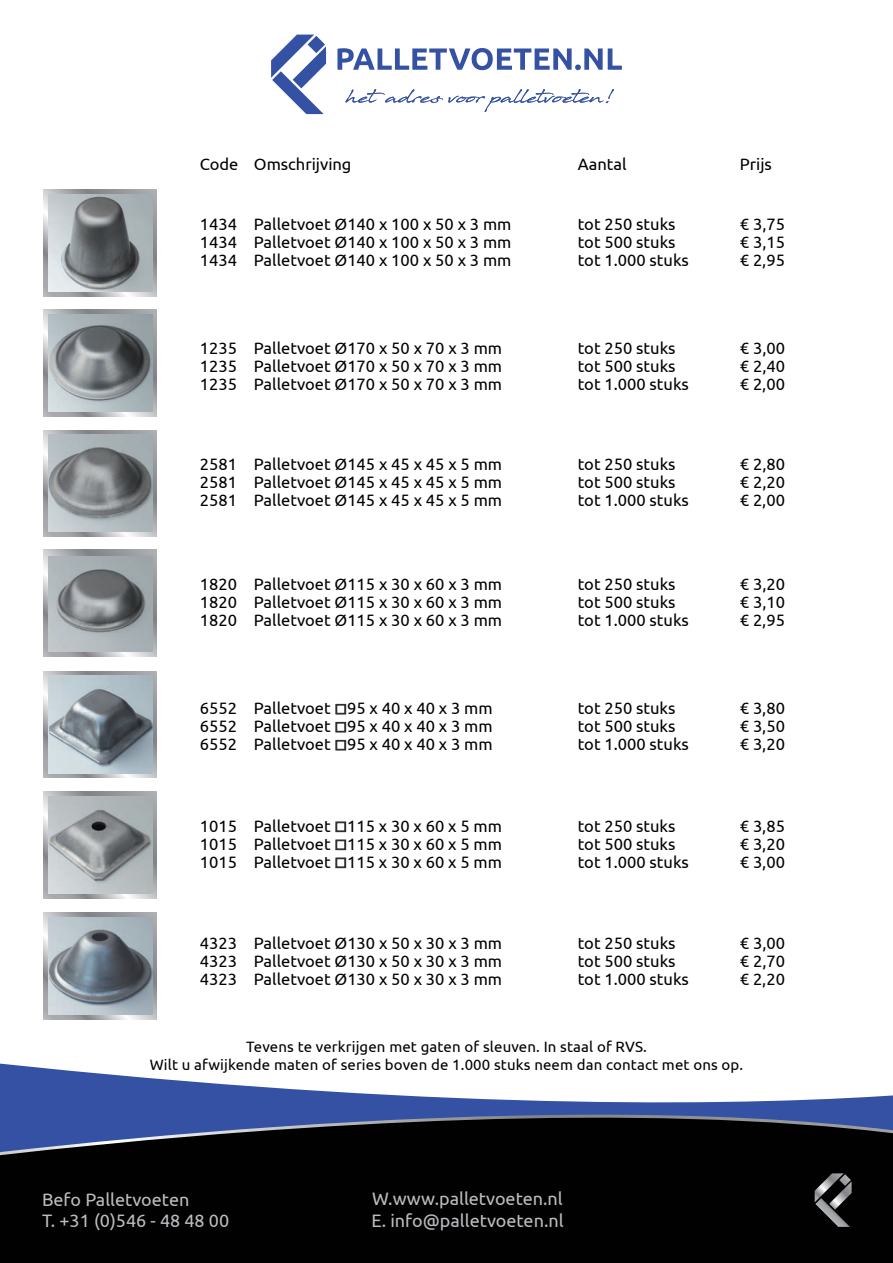
<style>
.page{position:relative;width:893px;height:1263px;background:#fff}
.page>*{position:absolute;margin:0;border:0;box-sizing:border-box;transform-origin:0 0}
.t1{font:18px/21.6px "Ubuntu";color:#bcbdc0}
.t2{font:16.5px "Ubuntu";color:#020102}
.t3{font:15px/18px "Ubuntu";letter-spacing:.01em;color:#020102;text-align:center}
.s1{font-family:"Calibri";font-size:21px}
</style>
<div class="page">
<svg style="left:0;top:1063px;width:893px;height:200px;background:#313544"></svg>
<svg style="left:43px;top:792px;width:114px;height:106px;background:#acaeb1"></svg>
<img style="left:48px;top:797px;width:104px;height:97px">
<svg style="left:43px;top:189px;width:114px;height:107px;background:#acaeb1"></svg>
<img style="left:48px;top:194px;width:104px;height:97px">
<svg style="left:815px;top:1173px;width:37px;height:55px;background:#48484a"></svg>
<svg style="left:335px;top:704px;width:11px;height:11px"></svg>
<svg style="left:335px;top:722px;width:11px;height:11px"></svg>
<svg style="left:335px;top:740px;width:11px;height:11px"></svg>
<svg style="left:335px;top:821px;width:11px;height:11px"></svg>
<svg style="left:335px;top:839px;width:11px;height:11px"></svg>
<svg style="left:335px;top:857px;width:11px;height:11px"></svg>
<svg style="left:43px;top:550px;width:114px;height:107px;background:#aaacaf"></svg>
<img style="left:48px;top:556px;width:104px;height:96px">
<svg style="left:43px;top:671px;width:114px;height:107px;background:#adb0b4"></svg>
<img style="left:48px;top:676px;width:104px;height:97px">
<svg style="left:43px;top:310px;width:114px;height:106px;background:#acaeb1"></svg>
<img style="left:48px;top:314px;width:104px;height:97px">
<svg style="left:43px;top:430px;width:114px;height:107px;background:#acaeb1"></svg>
<img style="left:48px;top:435px;width:104px;height:97px">
<svg style="left:43px;top:912px;width:114px;height:107px;background:#abadb1"></svg>
<img style="left:48px;top:917px;width:104px;height:97px">
<svg style="left:271px;top:35px;width:55px;height:79px"></svg>
<svg style="left:337px;top:48px;width:285px;height:22px"></svg>
<svg style="left:345px;top:89px;width:269px;height:23px"></svg>
<p class="t2" style="left:200px;top:154px;width:153px">Code Omschrijving</p>
<p class="t2" style="left:578px;top:154px;width:50px">Aantal</p>
<p class="t2" style="left:740px;top:154px;width:34px">Prijs</p>
<p class="t2" style="left:200px;top:214px;width:313px">1434 Palletvoet Ø140 x 100 x 50 x 3 mm</p>
<p class="t2" style="left:578px;top:214px;width:99px">tot 250 stuks</p>
<p class="t2" style="left:740px;top:214px;width:47px">€ 3,75</p>
<p class="t2" style="left:200px;top:232px;width:313px">1434 Palletvoet Ø140 x 100 x 50 x 3 mm</p>
<p class="t2" style="left:578px;top:232px;width:99px">tot 500 stuks</p>
<p class="t2" style="left:740px;top:232px;width:47px">€ 3,15</p>
<p class="t2" style="left:200px;top:250px;width:313px">1434 Palletvoet Ø140 x 100 x 50 x 3 mm</p>
<p class="t2" style="left:578px;top:250px;width:113px">tot 1.000 stuks</p>
<p class="t2" style="left:740px;top:250px;width:47px">€ 2,95</p>
<p class="t2" style="left:200px;top:338px;width:304px">1235 Palletvoet Ø170 x 50 x 70 x 3 mm</p>
<p class="t2" style="left:578px;top:338px;width:99px">tot 250 stuks</p>
<p class="t2" style="left:740px;top:338px;width:47px">€ 3,00</p>
<p class="t2" style="left:200px;top:356px;width:304px">1235 Palletvoet Ø170 x 50 x 70 x 3 mm</p>
<p class="t2" style="left:578px;top:356px;width:99px">tot 500 stuks</p>
<p class="t2" style="left:740px;top:356px;width:47px">€ 2,40</p>
<p class="t2" style="left:200px;top:374px;width:304px">1235 Palletvoet Ø170 x 50 x 70 x 3 mm</p>
<p class="t2" style="left:578px;top:374px;width:113px">tot 1.000 stuks</p>
<p class="t2" style="left:740px;top:374px;width:47px">€ 2,00</p>
<p class="t2" style="left:200px;top:454px;width:304px">2581 Palletvoet Ø145 x 45 x 45 x 5 mm</p>
<p class="t2" style="left:578px;top:454px;width:99px">tot 250 stuks</p>
<p class="t2" style="left:740px;top:454px;width:47px">€ 2,80</p>
<p class="t2" style="left:200px;top:472px;width:304px">2581 Palletvoet Ø145 x 45 x 45 x 5 mm</p>
<p class="t2" style="left:578px;top:472px;width:99px">tot 500 stuks</p>
<p class="t2" style="left:740px;top:472px;width:47px">€ 2,20</p>
<p class="t2" style="left:200px;top:490px;width:304px">2581 Palletvoet Ø145 x 45 x 45 x 5 mm</p>
<p class="t2" style="left:578px;top:490px;width:113px">tot 1.000 stuks</p>
<p class="t2" style="left:740px;top:490px;width:47px">€ 2,00</p>
<p class="t2" style="left:200px;top:574px;width:304px">1820 Palletvoet Ø115 x 30 x 60 x 3 mm</p>
<p class="t2" style="left:578px;top:574px;width:99px">tot 250 stuks</p>
<p class="t2" style="left:740px;top:574px;width:47px">€ 3,20</p>
<p class="t2" style="left:200px;top:592px;width:304px">1820 Palletvoet Ø115 x 30 x 60 x 3 mm</p>
<p class="t2" style="left:578px;top:592px;width:99px">tot 500 stuks</p>
<p class="t2" style="left:740px;top:592px;width:47px">€ 3,10</p>
<p class="t2" style="left:200px;top:610px;width:304px">1820 Palletvoet Ø115 x 30 x 60 x 3 mm</p>
<p class="t2" style="left:578px;top:610px;width:113px">tot 1.000 stuks</p>
<p class="t2" style="left:740px;top:610px;width:47px">€ 2,95</p>
<p class="t2" style="left:200px;top:698px;width:294px">6552 Palletvoet <span class="s1">□</span>95 x 40 x 40 x 3 mm</p>
<p class="t2" style="left:578px;top:698px;width:99px">tot 250 stuks</p>
<p class="t2" style="left:740px;top:698px;width:47px">€ 3,80</p>
<p class="t2" style="left:200px;top:716px;width:294px">6552 Palletvoet <span class="s1">□</span>95 x 40 x 40 x 3 mm</p>
<p class="t2" style="left:578px;top:716px;width:99px">tot 500 stuks</p>
<p class="t2" style="left:740px;top:716px;width:47px">€ 3,50</p>
<p class="t2" style="left:200px;top:734px;width:294px">6552 Palletvoet <span class="s1">□</span>95 x 40 x 40 x 3 mm</p>
<p class="t2" style="left:578px;top:734px;width:113px">tot 1.000 stuks</p>
<p class="t2" style="left:740px;top:734px;width:47px">€ 3,20</p>
<p class="t2" style="left:200px;top:816px;width:304px">1015 Palletvoet <span class="s1">□</span>115 x 30 x 60 x 5 mm</p>
<p class="t2" style="left:578px;top:816px;width:99px">tot 250 stuks</p>
<p class="t2" style="left:740px;top:816px;width:47px">€ 3,85</p>
<p class="t2" style="left:200px;top:834px;width:304px">1015 Palletvoet <span class="s1">□</span>115 x 30 x 60 x 5 mm</p>
<p class="t2" style="left:578px;top:834px;width:99px">tot 500 stuks</p>
<p class="t2" style="left:740px;top:834px;width:47px">€ 3,20</p>
<p class="t2" style="left:200px;top:852px;width:304px">1015 Palletvoet <span class="s1">□</span>115 x 30 x 60 x 5 mm</p>
<p class="t2" style="left:578px;top:852px;width:113px">tot 1.000 stuks</p>
<p class="t2" style="left:740px;top:852px;width:47px">€ 3,00</p>
<p class="t2" style="left:200px;top:933px;width:304px">4323 Palletvoet Ø130 x 50 x 30 x 3 mm</p>
<p class="t2" style="left:578px;top:933px;width:99px">tot 250 stuks</p>
<p class="t2" style="left:740px;top:933px;width:47px">€ 3,00</p>
<p class="t2" style="left:200px;top:951px;width:304px">4323 Palletvoet Ø130 x 50 x 30 x 3 mm</p>
<p class="t2" style="left:578px;top:951px;width:99px">tot 500 stuks</p>
<p class="t2" style="left:740px;top:951px;width:47px">€ 2,70</p>
<p class="t2" style="left:200px;top:969px;width:304px">4323 Palletvoet Ø130 x 50 x 30 x 3 mm</p>
<p class="t2" style="left:578px;top:969px;width:113px">tot 1.000 stuks</p>
<p class="t2" style="left:740px;top:969px;width:47px">€ 2,20</p>
<p class="t3" style="left:150px;top:1037px;width:595px">Tevens te verkrijgen met gaten of sleuven. In staal of RVS.<br>Wilt u afwijkende maten of series boven de 1.000 stuks neem dan contact met ons op.</p>
<p class="t1" style="left:42px;top:1188px;width:189px">Befo Palletvoeten<br>T. +31 (0)546 - 48 48 00</p>
<p class="t1" style="left:371px;top:1187px;width:194px">W.www.palletvoeten.nl<br>E. info@palletvoeten.nl</p>
</div>
